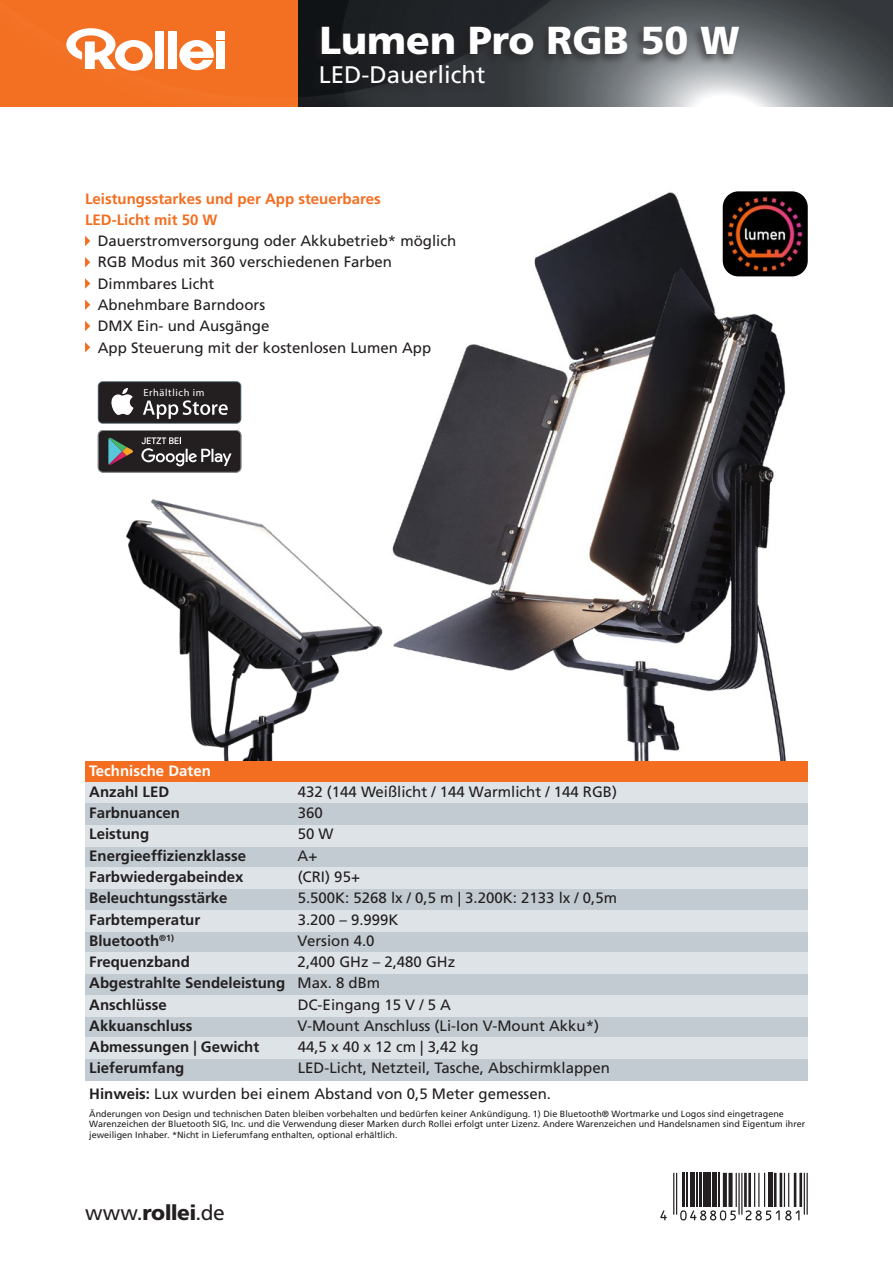
<style>
.page{position:relative;width:893px;height:1263px;background:#fff}
.page>*{position:absolute;margin:0;border:0;box-sizing:border-box;transform-origin:0 0}
.t1{font:900 39px "Frutiger LT";color:#fff}
.t2{font:24px "Frutiger LT";color:#fff}
.t3{font:21px "Frutiger LT";color:#231f20}
.t4{font:15px "Frutiger LT";color:#231f20}
.t5{font:700 15px "Frutiger LT";color:#231f20}
._020_bold{font:700 15px "Frutiger LT";color:#f36e21}
._020_bold-2{font:700 15px "Frutiger LT";color:#fff}
.t6{font:10.35px "Myriad Hebrew";letter-spacing:.06em;color:#fff}
.t7{font:9px/10.8px "Frutiger LT";color:#231f20}
.s1{font-weight:400}
.s2{font-weight:700}
.s3{font-weight:900}
</style>
<div class="page">
<img style="left:392px;top:192px;width:403px;height:569px">
<img style="left:126px;top:499px;width:257px;height:262px">
<img style="left:723px;top:191px;width:85px;height:85px">
<div style="left:85px;top:761px;width:723px;height:21px;background:#f36e21"></div>
<div style="left:85px;top:782px;width:723px;height:22px;background:#dee3e7"></div>
<div style="left:85px;top:804px;width:723px;height:21px;background:#c2cbd1"></div>
<div style="left:85px;top:846px;width:723px;height:21px;background:#c2cbd1"></div>
<div style="left:85px;top:889px;width:723px;height:21px;background:#c2cbd1"></div>
<div style="left:85px;top:931px;width:723px;height:21px;background:#c2cbd1"></div>
<div style="left:85px;top:974px;width:723px;height:21px;background:#c2cbd1"></div>
<div style="left:85px;top:1016px;width:723px;height:21px;background:#c2cbd1"></div>
<div style="left:85px;top:1059px;width:723px;height:21px;background:#c2cbd1"></div>
<div style="left:85px;top:825px;width:723px;height:21px;background:#dee3e7"></div>
<div style="left:85px;top:867px;width:723px;height:22px;background:#dee3e7"></div>
<div style="left:85px;top:910px;width:723px;height:21px;background:#dee3e7"></div>
<div style="left:85px;top:1037px;width:723px;height:22px;background:#dee3e7"></div>
<div style="left:85px;top:952px;width:723px;height:22px;background:#dee3e7"></div>
<div style="left:85px;top:995px;width:723px;height:21px;background:#dee3e7"></div>
<img style="left:298px;top:0;width:595px;height:106px">
<div style="left:0;top:0;width:298px;height:106px;background:#f36f21"></div>
<svg style="left:179px;top:40px;width:35px;height:30px"></svg>
<div style="left:155px;top:32px;width:9px;height:37px;background:#fff"></div>
<div style="left:168px;top:32px;width:8px;height:37px;background:#fff"></div>
<div style="left:216px;top:32px;width:9px;height:8px;background:#fff"></div>
<div style="left:216px;top:41px;width:9px;height:28px;background:#fff"></div>
<svg style="left:66px;top:28px;width:87px;height:43px"></svg>
<hr style="left:676px;top:1173px;width:1px;height:41px;background:#231f20">
<hr style="left:673px;top:1173px;width:1px;height:41px;background:#231f20">
<hr style="left:682px;top:1173px;width:2px;height:34px;background:#231f20">
<hr style="left:686px;top:1173px;width:1px;height:34px;background:#231f20">
<hr style="left:690px;top:1173px;width:4px;height:34px;background:#231f20">
<hr style="left:696px;top:1173px;width:1px;height:34px;background:#231f20">
<hr style="left:699px;top:1173px;width:2px;height:34px;background:#231f20">
<hr style="left:703px;top:1173px;width:4px;height:34px;background:#231f20">
<hr style="left:709px;top:1173px;width:2px;height:34px;background:#231f20">
<hr style="left:713px;top:1173px;width:4px;height:34px;background:#231f20">
<hr style="left:719px;top:1173px;width:1px;height:34px;background:#231f20">
<div style="left:728px;top:1173px;width:5px;height:34px;background:#231f20"></div>
<svg style="left:723px;top:1173px;width:4px;height:34px"></svg>
<hr style="left:741px;top:1173px;width:1px;height:41px;background:#231f20">
<hr style="left:738px;top:1173px;width:2px;height:41px;background:#231f20">
<hr style="left:736px;top:1173px;width:1px;height:34px;background:#231f20">
<hr style="left:748px;top:1173px;width:3px;height:34px;background:#231f20">
<hr style="left:744px;top:1173px;width:3px;height:34px;background:#231f20">
<hr style="left:764px;top:1173px;width:1px;height:34px;background:#231f20">
<hr style="left:758px;top:1173px;width:1px;height:34px;background:#231f20">
<hr style="left:754px;top:1173px;width:1px;height:34px;background:#231f20">
<hr style="left:768px;top:1173px;width:4px;height:34px;background:#231f20">
<hr style="left:780px;top:1173px;width:2px;height:34px;background:#231f20">
<hr style="left:774px;top:1173px;width:2px;height:34px;background:#231f20">
<hr style="left:788px;top:1173px;width:1px;height:34px;background:#231f20">
<hr style="left:784px;top:1173px;width:1px;height:34px;background:#231f20">
<hr style="left:799px;top:1173px;width:3px;height:34px;background:#231f20">
<hr style="left:794px;top:1173px;width:2px;height:34px;background:#231f20">
<hr style="left:806px;top:1173px;width:2px;height:41px;background:#231f20">
<hr style="left:804px;top:1173px;width:1px;height:41px;background:#231f20">
<svg style="left:660px;top:1210px;width:7px;height:10px"></svg>
<svg style="left:680px;top:1210px;width:56px;height:10px"></svg>
<svg style="left:746px;top:1210px;width:53px;height:10px"></svg>
<svg style="left:98px;top:430px;width:143px;height:43px;background:#434242"></svg>
<svg style="left:98px;top:381px;width:143px;height:43px"></svg>
<div style="left:99px;top:382px;width:141px;height:41px;background:#231f20;border-radius:4px"></div>
<svg style="left:111px;top:388px;width:22px;height:27px"></svg>
<svg style="left:143px;top:400px;width:85px;height:19px"></svg>
<div style="left:310px;top:24px;width:432px;height:71px;background:#231f20;opacity:.6"></div>
<svg style="left:85px;top:236px;width:5px;height:10px"></svg>
<svg style="left:85px;top:257px;width:5px;height:10px"></svg>
<svg style="left:85px;top:278px;width:5px;height:11px"></svg>
<svg style="left:85px;top:299px;width:5px;height:11px"></svg>
<svg style="left:85px;top:321px;width:5px;height:10px"></svg>
<svg style="left:85px;top:342px;width:5px;height:10px"></svg>
<p class="t1" style="left:320px;top:17px;width:421px">Lumen Pro RGB 50 W</p>
<p class="t2" style="left:319px;top:61px;width:168px">LED-Dauerlicht</p>
<p class="_020_bold" style="left:85px;top:190px;width:297px">Leistungsstarkes und per App steuerbares</p>
<p class="_020_bold" style="left:85px;top:211px;width:134px">LED-Licht mit 50 W</p>
<p class="t4" style="left:98px;top:232px;width:360px">Dauerstromversorgung oder Akkubetrieb* möglich</p>
<p class="t4" style="left:98px;top:253px;width:296px">RGB Modus mit 360 verschiedenen Farben</p>
<p class="t4" style="left:98px;top:275px;width:118px">Dimmbares Licht</p>
<p class="t4" style="left:98px;top:296px;width:169px">Abnehmbare Barndoors</p>
<p class="t4" style="left:98px;top:317px;width:173px">DMX Ein- und Ausgänge</p>
<p class="t4" style="left:98px;top:338px;width:335px">App Steuerung mit der kostenlosen Lumen App</p>
<p class="t6" style="left:144px;top:386px;width:63px">Erhältlich im</p>
<p class="_020_bold-2" style="left:89px;top:762px;width:123px">Technische Daten</p>
<p class="t5" style="left:89px;top:783px;width:82px">Anzahl LED</p>
<p class="t4" style="left:298px;top:783px;width:321px">432 (144 Weißlicht / 144 Warmlicht / 144 RGB)</p>
<p class="t5" style="left:89px;top:804px;width:92px">Farbnuancen</p>
<p class="t4" style="left:298px;top:804px;width:27px">360</p>
<p class="t5" style="left:89px;top:825px;width:62px">Leistung</p>
<p class="t4" style="left:298px;top:825px;width:37px">50 W</p>
<p class="t5" style="left:89px;top:847px;width:158px">Energieeffizienzklasse</p>
<p class="t4" style="left:298px;top:847px;width:21px">A+</p>
<p class="t5" style="left:89px;top:868px;width:156px">Farbwiedergabeindex</p>
<p class="t4" style="left:298px;top:868px;width:64px">(CRI) 95+</p>
<p class="t5" style="left:89px;top:889px;width:140px">Beleuchtungsstärke</p>
<p class="t4" style="left:298px;top:889px;width:321px">5.500K: 5268 lx / 0,5 m | 3.200K: 2133 lx / 0,5m</p>
<p class="t5" style="left:89px;top:910px;width:112px">Farbtemperatur</p>
<p class="t4" style="left:298px;top:910px;width:102px">3.200 – 9.999K</p>
<p class="t5" style="left:89px;top:932px;width:86px">Bluetooth<sup>®1)</sup></p>
<p class="t4" style="left:298px;top:932px;width:78px">Version 4.0</p>
<p class="t5" style="left:89px;top:953px;width:102px">Frequenzband</p>
<p class="t4" style="left:298px;top:953px;width:159px">2,400 GHz – 2,480 GHz</p>
<p class="t5" style="left:89px;top:974px;width:292px">Abgestrahlte Sendeleistung <span class="s1">Max. 8 dBm</span></p>
<p class="t5" style="left:89px;top:995px;width:79px">Anschlüsse</p>
<p class="t4" style="left:298px;top:995px;width:155px">DC-Eingang 15 V / 5 A</p>
<p class="t5" style="left:89px;top:1017px;width:105px">Akkuanschluss</p>
<p class="t4" style="left:298px;top:1017px;width:303px">V-Mount Anschluss (Li-Ion V-Mount Akku*)</p>
<p class="t5" style="left:89px;top:1038px;width:171px">Abmessungen | Gewicht</p>
<p class="t4" style="left:298px;top:1038px;width:182px">44,5 x 40 x 12 cm | 3,42 kg</p>
<p class="t5" style="left:89px;top:1059px;width:97px">Lieferumfang</p>
<p class="t4" style="left:298px;top:1059px;width:314px">LED-Licht, Netzteil, Tasche, Abschirmklappen</p>
<p class="t4" style="left:89px;top:1085px;width:463px"><span class="s2">Hinweis:</span> Lux wurden bei einem Abstand von 0,5 Meter gemessen.</p>
<p class="t7" style="left:89px;top:1108px;width:717px">Änderungen von Design und technischen Daten bleiben vorbehalten und bedürfen keiner Ankündigung. 1) Die Bluetooth® Wortmarke und Logos sind eingetragene<br>Warenzeichen der Bluetooth SIG, Inc. und die Verwendung dieser Marken durch Rollei erfolgt unter Lizenz. Andere Warenzeichen und Handelsnamen sind Eigentum ihrer jeweiligen Inhaber. *Nicht in Lieferumfang enthalten, optional erhältlich.</p>
<p class="t3" style="left:85px;top:1201px;width:141px">www.<span class="s3">rollei</span>.de</p>
</div>
